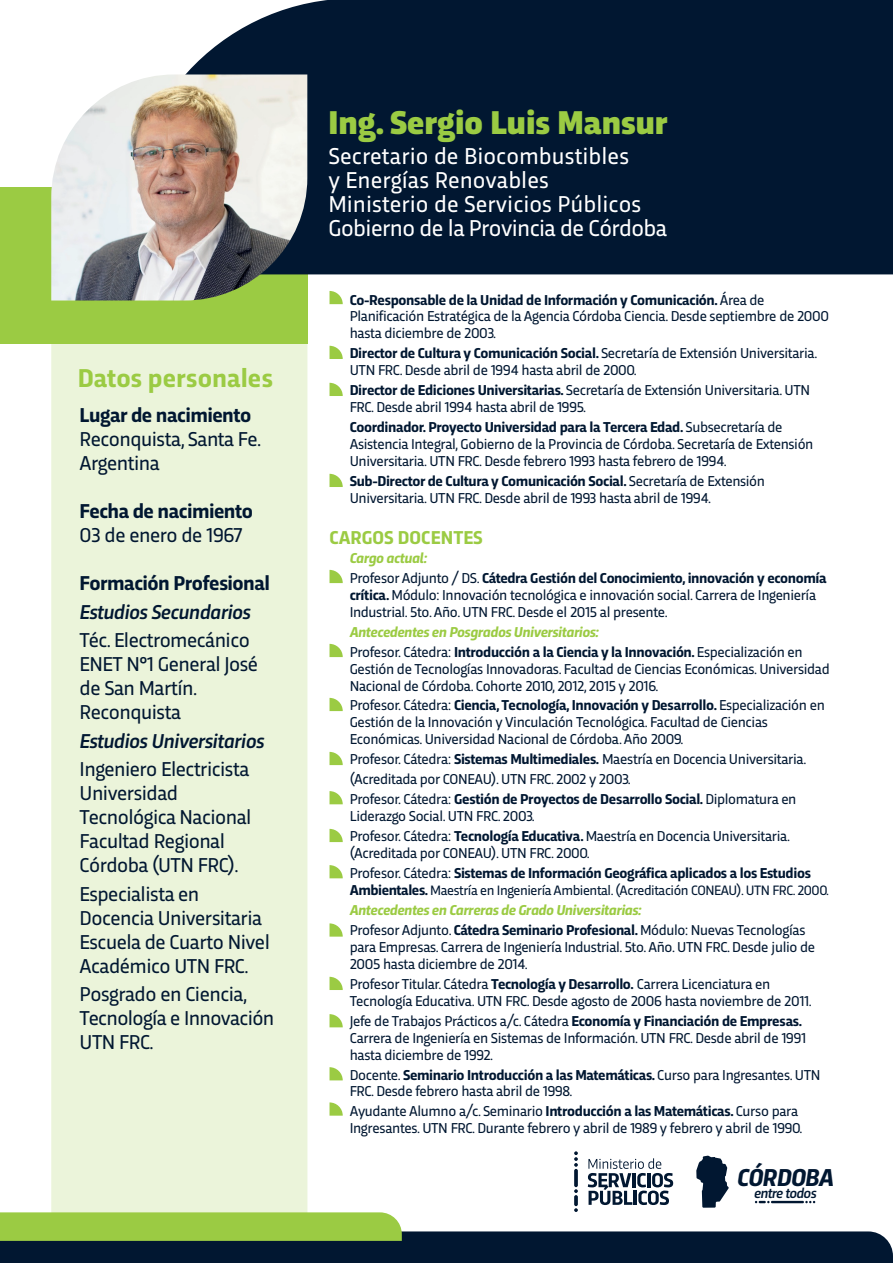
<style>
.page{position:relative;width:893px;height:1263px;background:#fff}
.page>*{position:absolute;margin:0;border:0;box-sizing:border-box;transform-origin:0 0}
.t1{font:900 34.5px "Trasandina";color:#9bcb43}
.t2{font:700 27px "Trasandina";color:#9bcb43}
.t3{font:italic 700 25.65px "Trasandina";letter-spacing:-.025em;color:#011731}
.t4{font:24px/24px "Trasandina";color:#fff}
.t5{font:21px/24px "Trasandina";letter-spacing:-.025em;color:#011731}
.t6{font:700 21px "Trasandina";letter-spacing:-.025em;color:#011731}
.t7{font:italic 500 21px "Trasandina";letter-spacing:-.025em;color:#011731}
.t8{font:700 19.5px "Trasandina";color:#9bcb43}
.t9{font:15px/17px "Trasandina";letter-spacing:-.025em;color:#011731}
.t10{font:italic 700 15px/20px "Trasandina";letter-spacing:-.025em;color:#9bcb43}
.t11{font:700 15px/20px "Trasandina";letter-spacing:-.025em;color:#011731}
.t12{font:italic 500 14.7px "Trasandina";letter-spacing:-.04em;color:#011731}
.t13{font:14.25px "Trasandina";letter-spacing:-.03em;color:#011731}
.s1{font-weight:700}
.s2{font-style:italic;color:#9bcb43}
.s3{font-weight:400}
.s4{font-weight:400;font-style:normal;color:#011731}
.s5{font-style:normal;color:#011731}
.s6{font-weight:700;font-size:15px}
</style>
<div class="page">
<div style="left:51px;top:344px;width:256px;height:807px;background:#ebf4da"></div>
<div style="left:0;top:187px;width:307px;height:157px;background:#9bcb43"></div>
<div style="left:186px;top:0;width:707px;height:274px;background:#011731"></div>
<svg style="left:329px;top:291px;width:14px;height:13px"></svg>
<svg style="left:329px;top:346px;width:14px;height:13px"></svg>
<svg style="left:329px;top:383px;width:14px;height:13px"></svg>
<svg style="left:329px;top:474px;width:14px;height:13px"></svg>
<svg style="left:329px;top:570px;width:14px;height:13px"></svg>
<svg style="left:329px;top:644px;width:14px;height:13px"></svg>
<svg style="left:329px;top:698px;width:14px;height:13px"></svg>
<svg style="left:329px;top:752px;width:14px;height:13px"></svg>
<svg style="left:329px;top:829px;width:14px;height:13px"></svg>
<svg style="left:329px;top:791px;width:14px;height:13px"></svg>
<svg style="left:329px;top:865px;width:14px;height:13px"></svg>
<svg style="left:329px;top:923px;width:14px;height:14px"></svg>
<svg style="left:329px;top:977px;width:14px;height:13px"></svg>
<svg style="left:329px;top:1014px;width:14px;height:13px"></svg>
<svg style="left:329px;top:1067px;width:14px;height:13px"></svg>
<svg style="left:329px;top:1102px;width:14px;height:14px"></svg>
<img style="left:51px;top:74px;width:256px;height:226px">
<svg style="left:0;top:1151px;width:893px;height:112px"></svg>
<h2 class="t2" style="left:78px;top:358px;width:197px">Datos personales</h2>
<h3 class="t6" style="left:80px;top:400px;width:173px">Lugar de nacimiento</h3>
<h3 class="t5" style="left:80px;top:425px;width:183px">Reconquista, Santa Fe.<br>Argentina</h3>
<h3 class="t6" style="left:80px;top:496px;width:175px">Fecha de nacimiento</h3>
<h3 class="t5" style="left:80px;top:521px;width:165px">03 de enero de 1967</h3>
<h3 class="t6" style="left:80px;top:568px;width:192px">Formación Profesional</h3>
<h3 class="t7" style="left:80px;top:596px;width:173px">Estudios Secundarios</h3>
<h3 class="t5" style="left:80px;top:626px;width:180px">Téc. Electromecánico<br>ENET N°1 General José de San Martín.<br>Reconquista</h3>
<h3 class="t7" style="left:80px;top:725px;width:186px">Estudios Universitarios</h3>
<h3 class="t5" style="left:80px;top:755px;width:173px">Ingeniero Electricista<br>Universidad<br>Tecnológica Nacional<br>Facultad Regional<br>Córdoba (UTN FRC).</h3>
<h3 class="t5" style="left:80px;top:880px;width:192px">Especialista en<br>Docencia Universitaria<br>Escuela de Cuarto Nivel<br>Académico UTN FRC.</h3>
<h3 class="t5" style="left:80px;top:981px;width:196px">Posgrado en Ciencia,<br>Tecnología e Innovación<br>UTN FRC.</h3>
<h1 class="t1" style="left:328px;top:97px;width:341px">Ing. Sergio Luis Mansur</h1>
<h3 class="t4" style="left:328px;top:142px;width:340px">Secretario de Biocombustibles<br>y Energías Renovables<br>Ministerio de Servicios Públicos<br>Gobierno de la Provincia de Córdoba</h3>
<p class="t9" style="left:350px;top:290px;width:481px"><span class="s1">Co-Responsable de la Unidad de Información y Comunicación.</span> Área de<br>Planificación Estratégica de la Agencia Córdoba Ciencia. Desde septiembre de 2000 hasta diciembre de 2003.</p>
<p class="t9" style="left:350px;top:344px;width:469px"><span class="s1">Director de Cultura y Comunicación Social.</span> Secretaría de Extensión Universitaria.<br>UTN FRC. Desde abril de 1994 hasta abril de 2000.</p>
<p class="t9" style="left:350px;top:381px;width:462px"><span class="s1">Director de Ediciones Universitarias.</span> Secretaría de Extensión Universitaria. UTN<br>FRC. Desde abril 1994 hasta abril de 1995.</p>
<p class="t9" style="left:350px;top:417px;width:465px"><span class="s1">Coordinador. Proyecto Universidad para la Tercera Edad.</span> Subsecretaría de<br>Asistencia Integral, Gobierno de la Provincia de Córdoba. Secretaría de Extensión<br>Universitaria. UTN FRC. Desde febrero 1993 hasta febrero de 1994.</p>
<p class="t9" style="left:350px;top:471px;width:417px"><span class="s1">Sub-Director de Cultura y Comunicación Social.</span> Secretaría de Extensión<br>Universitaria. UTN FRC. Desde abril de 1993 hasta abril de 1994.</p>
<h3 class="t8" style="left:329px;top:523px;width:155px">CARGOS DOCENTES</h3>
<p class="t11" style="left:350px;top:547px;width:479px"><span class="s2">Cargo actual:<br></span><span class="s3">Profesor Adjunto / DS.</span> Cátedra Gestión del Conocimiento, innovación y economía</p>
<p class="t9" style="left:350px;top:585px;width:468px"><span class="s1">crítica.</span> Módulo: Innovación tecnológica e innovación social. Carrera de Ingeniería<br>Industrial. 5to. Año. UTN FRC. Desde el 2015 al presente.</p>
<p class="t10" style="left:350px;top:620px;width:454px">Antecedentes en Posgrados Universitarios:<br><span class="s4">Profesor. Cátedra:</span> <span class="s5">Introducción a la Ciencia y la Innovación.</span> <span class="s4">Especialización en</span></p>
<p class="t9" style="left:350px;top:659px;width:482px">Gestión de Tecnologías Innovadoras. Facultad de Ciencias Económicas. Universidad<br>Nacional de Córdoba. Cohorte 2010, 2012, 2015 y 2016.</p>
<p class="t9" style="left:350px;top:696px;width:477px">Profesor. Cátedra: <span class="s1">Ciencia, Tecnología, Innovación y Desarrollo.</span> Especialización en<br>Gestión de la Innovación y Vinculación Tecnológica. Facultad de Ciencias<br>Económicas. Universidad Nacional de Córdoba. Año 2009.</p>
<p class="t9" style="left:350px;top:748px;width:458px;line-height:20px">Profesor. Cátedra: <span class="s1">Sistemas Multimediales.</span> Maestría en Docencia Universitaria. (Acreditada por CONEAU). UTN FRC. 2002 y 2003.<br>Profesor. Cátedra: <span class="s1">Gestión de Proyectos de Desarrollo Social.</span> Diplomatura en</p>
<p class="t9" style="left:350px;top:805px;width:442px;line-height:20px">Liderazgo Social. UTN FRC. 2003.<br>Profesor. Cátedra: <span class="s1">Tecnología Educativa.</span> Maestría en Docencia Universitaria.</p>
<p class="t11" style="left:350px;top:842px;width:463px"><span class="s3">(Acreditada por CONEAU). UTN FRC. 2000.<br>Profesor. Cátedra:</span> Sistemas de Información Geográfica aplicados a los Estudios</p>
<p class="t13" style="left:350px;top:879px;width:481px"><span class="s6">Ambientales.</span> Maestría en Ingeniería Ambiental. (Acreditación CONEAU). UTN FRC. 2000.</p>
<p class="t10" style="left:350px;top:899px;width:457px">Antecedentes en Carreras de Grado Universitarias:<br><span class="s4">Profesor Adjunto.</span> <span class="s5">Cátedra Seminario Profesional.</span> <span class="s4">Módulo: Nuevas Tecnologías</span></p>
<p class="t9" style="left:350px;top:937px;width:467px">para Empresas. Carrera de Ingeniería Industrial. 5to. Año. UTN FRC. Desde julio de<br>2005 hasta diciembre de 2014.</p>
<p class="t9" style="left:350px;top:974px;width:464px">Profesor Titular. Cátedra <span class="s1">Tecnología y Desarrollo.</span> Carrera Licenciatura en<br>Tecnología Educativa. UTN FRC. Desde agosto de 2006 hasta noviembre de 2011.</p>
<p class="t9" style="left:350px;top:1011px;width:458px">Jefe de Trabajos Prácticos a/c. Cátedra <span class="s1">Economía y Financiación de Empresas.<br></span>Carrera de Ingeniería en Sistemas de Información. UTN FRC. Desde abril de 1991 hasta diciembre de 1992.</p>
<p class="t9" style="left:350px;top:1065px;width:472px">Docente. <span class="s1">Seminario Introducción a las Matemáticas.</span> Curso para Ingresantes. UTN<br>FRC. Desde febrero hasta abril de 1998.</p>
<p class="t9" style="left:350px;top:1102px;width:454px">Ayudante Alumno a/c. Seminario <span class="s1">Introducción a las Matemáticas.</span> Curso para<br>Ingresantes. UTN FRC. Durante febrero y abril de 1989 y febrero y abril de 1990.</p>
<h3 class="t3" style="left:737px;top:1158px;width:98px">CÓRDOBA</h3>
<p class="t12" style="left:754px;top:1182px;width:64px">entre todos</p>
</div>
